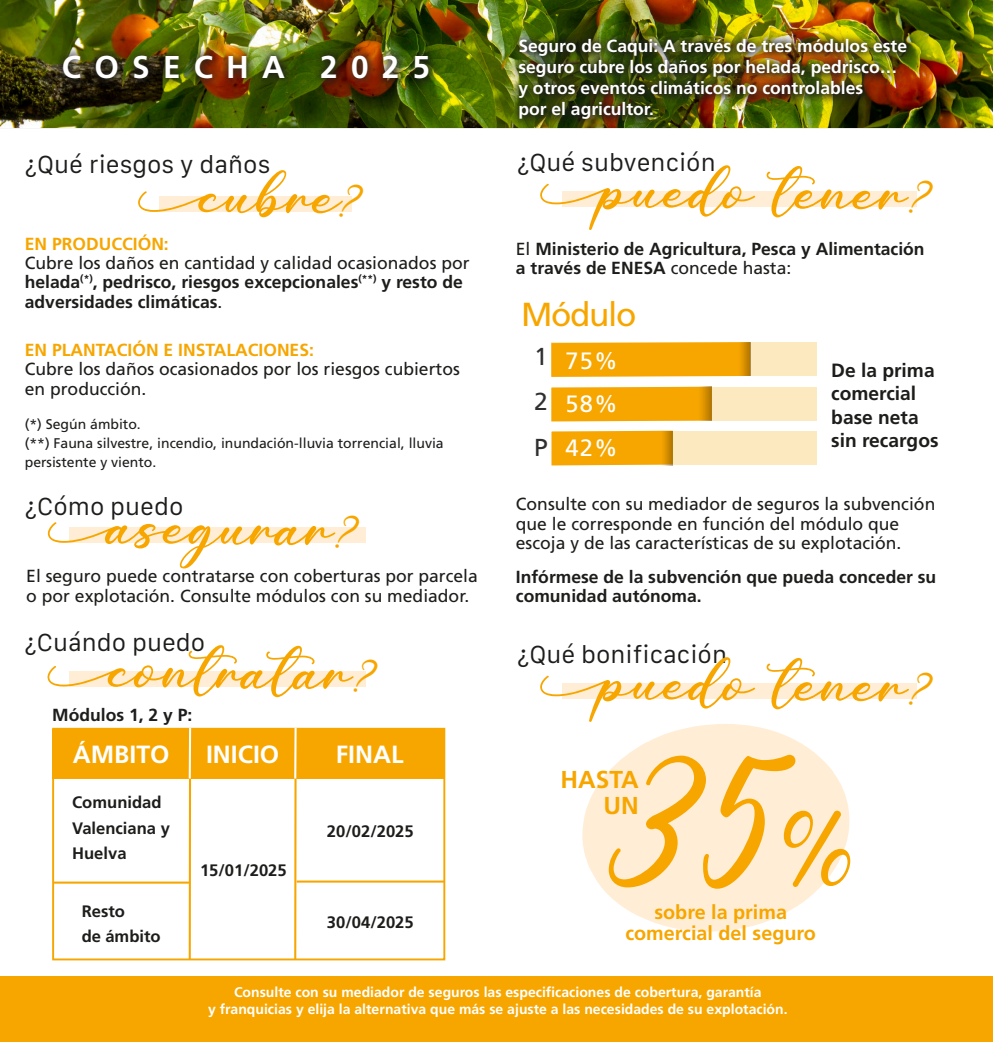
<style>
.page{position:relative;width:993px;height:1042px;background:#fff}
.page>*{position:absolute;margin:0;border:0;box-sizing:border-box;transform-origin:0 0}
.t1{font:143.67px "Cathalia";color:#f7a600}
.t2{font:83.83px "Cathalia";color:#f7a600}
.t3{font:57.23px "Cathalia";color:#f7a600}
.t4{font:33.25px "Frutiger LT Std";letter-spacing:-.04em;color:#f7a600}
.t5{font:700 31.5px "Frutiger LT Std";letter-spacing:.42em;color:#fff}
.t6{font:700 24.85px "Frutiger LT Std";color:#fff}
.t7{font:700 24.5px/25.9px "Frutiger LT Std";color:#f7a600;text-align:right}
.t8{font:24.5px/45.3px "Frutiger LT Std";color:#303030;text-align:justify}
.t9{font:23.62px/43.1px "Frutiger LT Std";color:#fff}
.t10{font:23.45px "Galvji";color:#1d1d1b}
.t11{font:700 19.78px "Frutiger LT Std";color:#f7a600}
.t12{font:700 19.25px/23.4px "Frutiger LT Std";color:#1d1d1b}
.t13{font:17.5px/19.2px "Frutiger LT Std";color:#1d1d1b}
.t14{font:700 17.5px/19.2px "Frutiger LT Std";color:#1d1d1b}
.t15{font:700 17.5px/21px "Frutiger LT Std";color:#fff}
.t16{font:700 17.5px "Frutiger LT Std";color:#f7a600}
.t17{font:700 16.62px/25.6px "Frutiger LT Std";color:#1d1d1b}
.t18{font:700 14px/16.8px "Frutiger LT Std";color:#fff;text-align:center}
.t19{font:14px/19.2px "Frutiger LT Std";color:#1d1d1b}
.s1{font-size:33.43px}
.s2{font-weight:400}
</style>
<div class="page">
<img style="left:0;top:0;width:992px;height:128px">
<svg style="left:52px;top:727px;width:394px;height:234px"></svg>
<div style="left:52px;top:729px;width:392px;height:49px;background:#f7a600"></div>
<div style="left:0;top:977px;width:992px;height:65px;background:#f7a600"></div>
<svg style="left:510px;top:30px;width:407px;height:99px"></svg>
<img style="left:510px;top:31px;width:404px;height:97px">
<svg style="left:55px;top:46px;width:383px;height:43px"></svg>
<img style="left:55px;top:46px;width:382px;height:41px">
<div style="left:159px;top:196px;width:192px;height:16px;background:#ffeed5"></div>
<div style="left:69px;top:671px;width:296px;height:15px;background:#ffeed5"></div>
<div style="left:561px;top:191px;width:355px;height:15px;background:#ffeed5"></div>
<div style="left:561px;top:683px;width:355px;height:15px;background:#ffeed5"></div>
<div style="left:69px;top:527px;width:296px;height:15px;background:#ffeed5"></div>
<div style="left:551px;top:342px;width:265px;height:34px;background:#fde9c0"></div>
<div style="left:551px;top:342px;width:186px;height:35px;background:#f7a600"></div>
<div style="left:552px;top:387px;width:264px;height:33px;background:#fde9c0"></div>
<div style="left:551px;top:387px;width:160px;height:34px;background:#f7a600"></div>
<div style="left:552px;top:431px;width:264px;height:34px;background:#fde9c0"></div>
<div style="left:551px;top:431px;width:100px;height:34px;background:#f7a600"></div>
<div style="left:728px;top:342px;width:22px;height:34px;background:linear-gradient(to right,#ffb400,#c88500)"></div>
<div style="left:687px;top:387px;width:24px;height:33px;background:linear-gradient(to right,#ffb300,#ca8500)"></div>
<svg style="left:651px;top:431px;width:21px;height:34px"></svg>
<svg style="left:582px;top:724px;width:268px;height:207px;fill:#ffeed5"></svg>
<hr style="left:189px;top:729px;width:2px;height:230px;background:#f7a600">
<hr style="left:294px;top:729px;width:2px;height:230px;background:#f7a600">
<hr style="left:53px;top:881px;width:137px;height:2px;background:#f7a600">
<hr style="left:296px;top:880px;width:148px;height:2px;background:#f7a600">
<hr style="left:189px;top:728px;width:2px;height:50px;background:#fff">
<hr style="left:294px;top:728px;width:2px;height:50px;background:#fff">
<h3 class="t5" style="left:62px;top:48px;width:369px">COSECHA 2025</h3>
<h3 class="t10" style="left:25px;top:151px;width:247px">¿Qué riesgos y daños</h3>
<h3 class="t3" style="left:136px;top:156px;width:231px;rotate:1deg">cubre<span class="s1">?</span></h3>
<p class="t16" style="left:25px;top:233px;width:145px">EN PRODUCCIÓN:</p>
<p class="t14" style="left:25px;top:253px;width:446px"><span class="s2">Cubre los daños en cantidad y calidad ocasionados por </span>helada<sup>(*)</sup>, pedrisco, riesgos excepcionales<sup>(**)</sup> y resto de adversidades climáticas<span class="s2">.</span></p>
<p class="t16" style="left:25px;top:340px;width:290px">EN PLANTACIÓN E INSTALACIONES:</p>
<p class="t13" style="left:25px;top:360px;width:436px">Cubre los daños ocasionados por los riesgos cubiertos en producción.</p>
<p class="t19" style="left:25px;top:414px;width:420px">(*) Según ámbito.<br>(**) Fauna silvestre, incendio, inundación-lluvia torrencial, lluvia persistente y viento.</p>
<h3 class="t10" style="left:25px;top:493px;width:160px">¿Cómo puedo</h3>
<h3 class="t3" style="left:46px;top:486px;width:329px;rotate:1deg">asegurar<span class="s1">?</span></h3>
<p class="t13" style="left:26px;top:567px;width:453px">El seguro puede contratarse con coberturas por parcela o por explotación. Consulte módulos con su mediador.</p>
<h3 class="t10" style="left:24px;top:629px;width:182px">¿Cuándo puedo</h3>
<h3 class="t3" style="left:46px;top:630px;width:348px;rotate:1deg">contratar<sup>?</sup></h3>
<p class="t14" style="left:52px;top:705px;width:142px">Módulos 1, 2 y P:</p>
<h3 class="t6" style="left:73px;top:740px;width:98px">ÁMBITO</h3>
<h3 class="t6" style="left:206px;top:740px;width:75px">INICIO</h3>
<h3 class="t6" style="left:335px;top:740px;width:69px">FINAL</h3>
<p class="t17" style="left:72px;top:789px;width:99px">Comunidad<br>Valenciana y<br>Huelva</p>
<p class="t17" style="left:82px;top:898px;width:80px">Resto<br>de ámbito</p>
<p class="t17" style="left:200px;top:857px;width:88px">15/01/2025</p>
<p class="t17" style="left:327px;top:819px;width:88px">20/02/2025</p>
<p class="t17" style="left:327px;top:909px;width:88px">30/04/2025</p>
<p class="t15" style="left:518px;top:36px;width:390px">Seguro de Caqui: A través de tres módulos este seguro cubre los daños por helada, pedrisco… y otros eventos climáticos no controlables<br>por el agricultor.</p>
<h3 class="t10" style="left:517px;top:149px;width:200px">¿Qué subvención</h3>
<h3 class="t3" style="left:538px;top:149px;width:398px;rotate:1deg">puedo tener<sup>?</sup></h3>
<p class="t14" style="left:515px;top:239px;width:410px"><span class="s2">El</span> Ministerio de Agricultura, Pesca y Alimentación a través de ENESA <span class="s2">concede hasta:</span></p>
<h3 class="t4" style="left:521px;top:295px;width:117px">Módulo</h3>
<h3 class="t8" style="left:534px;top:334px;width:15px">1<br>2<br>P</h3>
<h3 class="t9" style="left:565px;top:339px;width:54px">75%<br>58%</h3>
<h3 class="t9" style="left:565px;top:427px;width:54px">42%</h3>
<p class="t12" style="left:831px;top:358px;width:109px">De la prima comercial base neta sin recargos</p>
<p class="t13" style="left:515px;top:495px;width:421px">Consulte con su mediador de seguros la subvención que le corresponde en función del módulo que escoja y de las características de su explotación.</p>
<p class="t14" style="left:515px;top:567px;width:422px">Infórmese de la subvención que pueda conceder su comunidad autónoma.</p>
<h3 class="t10" style="left:517px;top:641px;width:211px">¿Qué bonificación</h3>
<h3 class="t3" style="left:538px;top:641px;width:398px;rotate:1deg">puedo tener<sup>?</sup></h3>
<h1 class="t1" style="left:601px;top:727px;width:202px">35</h1>
<p class="t11" style="left:625px;top:921px;width:192px">comercial del seguro</p>
<h3 class="t7" style="left:560px;top:767px;width:80px">HASTA<br>UN</h3>
<h2 class="t2" style="left:779px;top:794px;width:76px">%</h2>
<p class="t11" style="left:654px;top:900px;width:134px">sobre la prima</p>
<p class="t18" style="left:208px;top:984px;width:581px">Consulte con su mediador de seguros las especificaciones de cobertura, garantía<br>y franquicias y elija la alternativa que más se ajuste a las necesidades de su explotación.</p>
</div>
